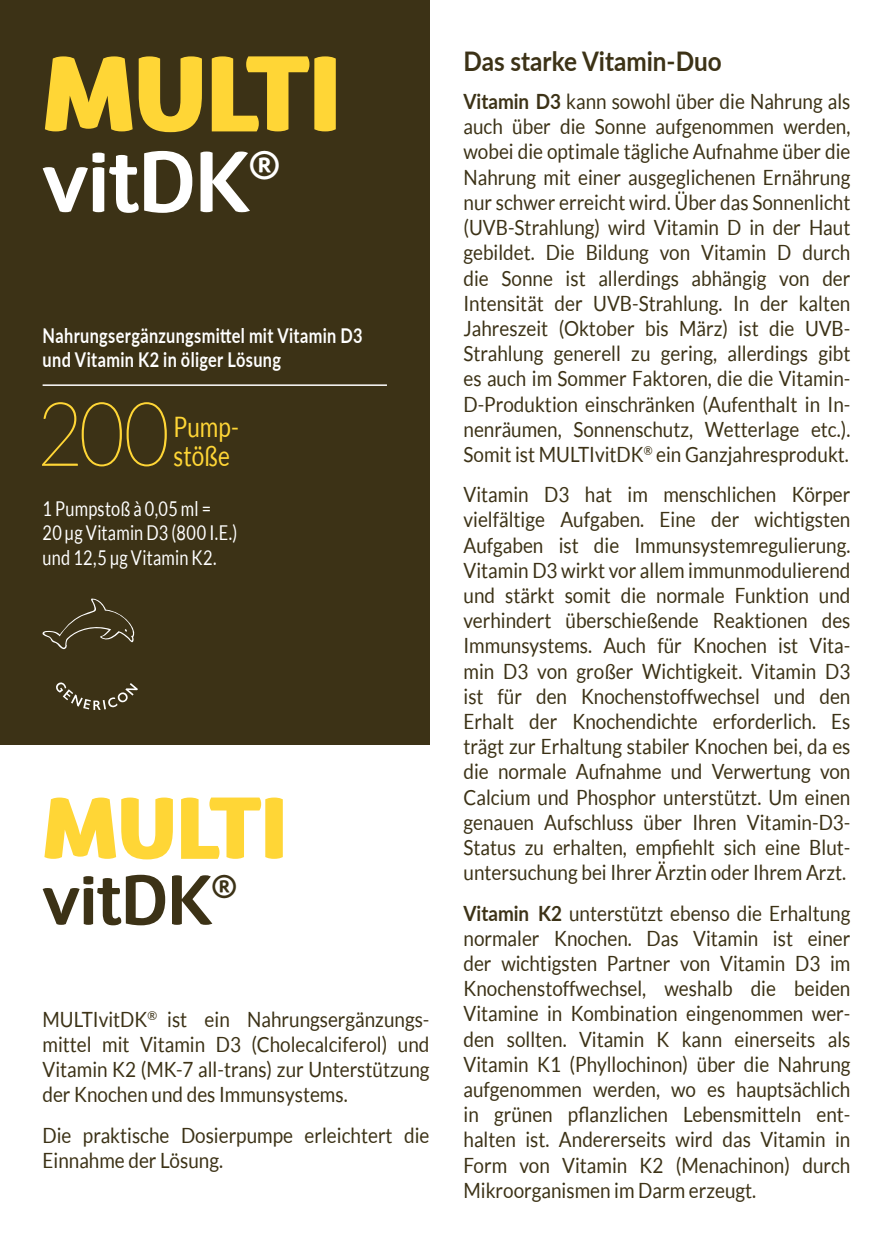
<style>
.page{position:relative;width:893px;height:1259px;background:#fff}
.page>*{position:absolute;margin:0;border:0;box-sizing:border-box;transform-origin:0 0}
.t1{font:900 107.1px "D Sari Ultra";letter-spacing:-.01em;color:#ffd636}
.t2{font:100 89.4px "Lato";color:#ffd636;scale:.9 1}
.t3{font:900 87.6px "D Sari Ultra";letter-spacing:-.01em;color:#ffd636}
.t4{font:600 86.7px "D Sari";letter-spacing:-.005em;color:#fff}
.t5{font:600 70.8px "D Sari";letter-spacing:-.005em;color:#3c3216}
.t6{font:600 37.2px "D Sari";color:#fff}
.t7{font:600 30.6px "D Sari";color:#3c3216}
.t8{font:28.2px "Lato";letter-spacing:.005em;color:#ffd636;scale:.8 1}
.t9{font:700 27px "Lato";color:#3c3216;scale:.9 1}
.t10{font:21px/25.2px "Lato";color:#3c3216;text-align:justify;scale:.9 1}
.t11{font:700 20.4px/24.6px "Lato";letter-spacing:.02em;color:#fff;scale:.8 1}
.t12{font:20.4px/24.6px "Lato";letter-spacing:.015em;color:#fff;scale:.8 1}
.s1{font-weight:700}
</style>
<div class="page">
<div style="left:0;top:0;width:429px;height:744px;background:#3c3216"></div>
<hr style="left:43px;top:384px;width:344px;height:2px;background:#fff">
<svg style="left:42px;top:598px;width:93px;height:51px"></svg>
<svg style="left:56px;top:682px;width:82px;height:28px"></svg>
<h1 class="t1" style="left:43px;top:21px;width:300px">MULTI</h1>
<h3 class="t4" style="left:43px;top:127px;width:208px">vitDK</h3>
<h3 class="t6" style="left:249px;top:141px;width:33px">®</h3>
<p class="t11" style="left:43px;top:322px;width:401px">Nahrungsergänzungsmittel mit Vitamin D3 und Vitamin K2 in öliger Lösung</p>
<h2 class="t2" style="left:37px;top:372px;width:149px">200</h2>
<h3 class="t8" style="left:174px;top:411px;width:83px">Pump-</h3>
<h3 class="t8" style="left:174px;top:440px;width:72px">stöße</h3>
<p class="t12" style="left:43px;top:496px;width:245px">1 Pumpstoß à 0,05 ml =<br>20 µg Vitamin D3 (800 I.E.) und 12,5 µg Vitamin K2.</p>
<h3 class="t3" style="left:43px;top:768px;width:246px">MULTI</h3>
<h3 class="t5" style="left:43px;top:855px;width:171px">vitDK</h3>
<h3 class="t7" style="left:212px;top:866px;width:27px">®</h3>
<p class="t10" style="left:43px;top:1006px;width:431px">MULTIvitDK<sup>®</sup> ist ein Nahrungsergänzungs&shy;mittel mit Vitamin D3 (Cholecalciferol) und Vitamin K2 (MK-7 all-trans) zur Unterstützung der Knochen und des Immunsystems.</p>
<p class="t10" style="left:43px;top:1122px;width:431px">Die praktische Dosierpumpe erleichtert die<br>Einnahme der Lösung.</p>
<p class="t9" style="left:463px;top:41px;width:288px">Das starke Vitamin-Duo</p>
<p class="t10" style="left:463px;top:89px;width:431px"><span class="s1">Vitamin D3</span> kann sowohl über die Nahrung als auch über die Sonne aufgenommen werden, wobei die optimale tägliche Aufnahme über die Nahrung mit einer ausgeglichenen Ernährung nur schwer erreicht wird. Über das Sonnenlicht (UVB-Strahlung) wird Vitamin D in der Haut gebildet. Die Bildung von Vitamin D durch die Sonne ist allerdings abhängig von der Intensität der UVB-Strahlung. In der kalten Jahreszeit (Oktober bis März) ist die UVB-Strahlung generell zu gering, allerdings gibt es auch im Sommer Faktoren, die die Vitamin-D-Produktion einschränken (Aufenthalt in In&shy;nenräumen, Sonnenschutz, Wetterlage etc.).<br>Somit ist MULTIvitDK<sup>®</sup> ein Ganzjahresprodukt.</p>
<p class="t10" style="left:463px;top:482px;width:431px">Vitamin D3 hat im menschlichen Körper vielfältige Aufgaben. Eine der wichtigsten Aufgaben ist die Immunsystemregulierung.<br>Vitamin D3 wirkt vor allem immunmodulierend und stärkt somit die normale Funktion und verhindert überschießende Reaktionen des Immunsystems. Auch für Knochen ist Vita&shy;min D3 von großer Wichtigkeit. Vitamin D3 ist für den Knochenstoffwechsel und den Erhalt der Knochendichte erforderlich. Es trägt zur Erhaltung stabiler Knochen bei, da es die normale Aufnahme und Verwertung von Calcium und Phosphor unterstützt. Um einen genauen Aufschluss über Ihren Vitamin-D3- Status zu erhalten, empfiehlt sich eine Blut&shy;untersuchung bei Ihrer Ärztin oder Ihrem Arzt.</p>
<p class="t10" style="left:463px;top:900px;width:431px"><span class="s1">Vitamin K2</span> unterstützt ebenso die Erhaltung normaler Knochen. Das Vitamin ist einer der wichtigsten Partner von Vitamin D3 im Knochenstoffwechsel, weshalb die beiden Vitamine in Kombination eingenommen wer&shy;den sollten. Vitamin K kann einerseits als Vitamin K1 (Phyllochinon) über die Nahrung aufgenommen werden, wo es hauptsächlich in grünen pflanzlichen Lebensmitteln ent&shy;halten ist. Andererseits wird das Vitamin in Form von Vitamin K2 (Menachinon) durch Mikroorganismen im Darm erzeugt.</p>
</div>
